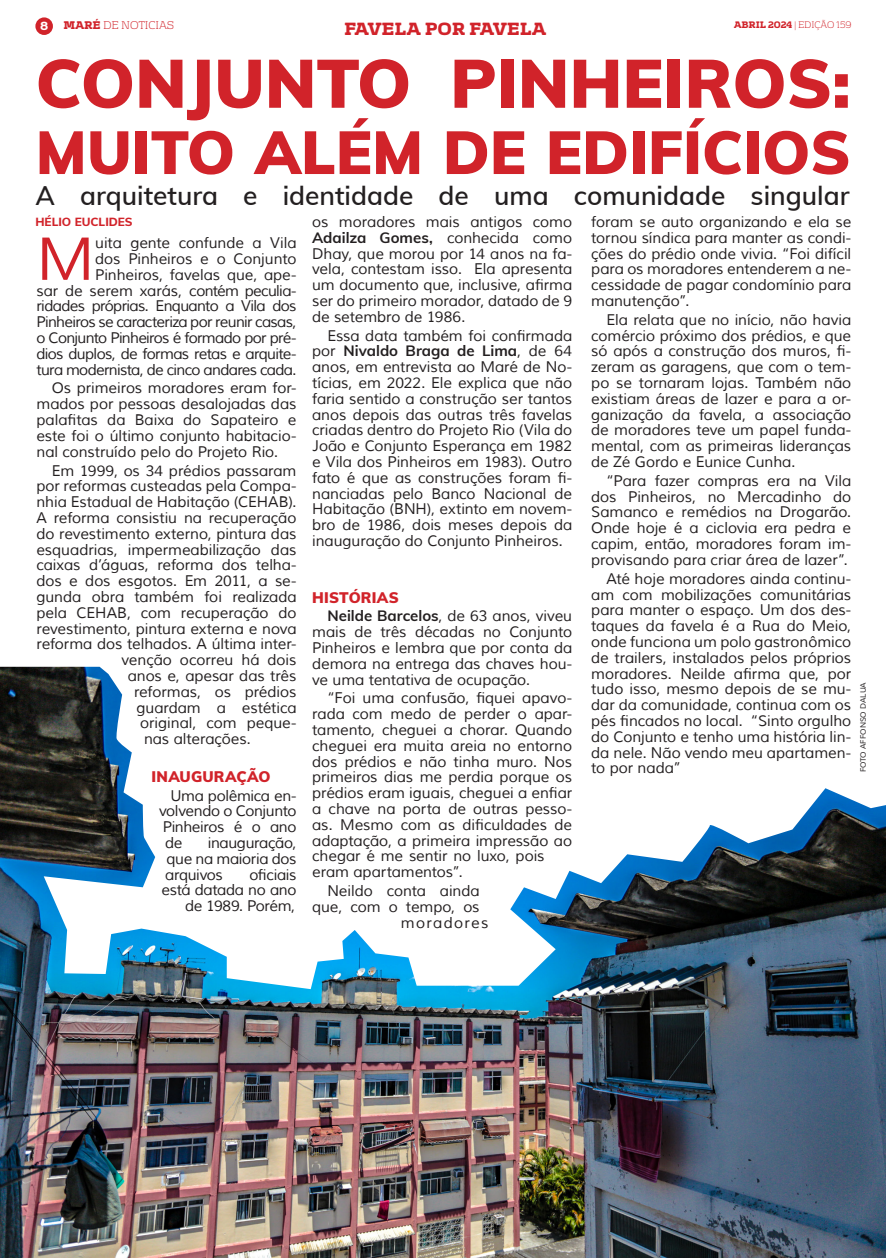
<style>
.page{position:relative;width:886px;height:1258px;background:#fff}
.page>*{position:absolute;margin:0;border:0;box-sizing:border-box;transform-origin:0 0}
.t1{font:900 67.5px "Muli";color:#d1232a}
.t2{font:900 60px "Muli";color:#d1232a}
.t3{font:59.5px "Muli";color:#d1232a}
.t4{font:600 26.25px "Muli";color:#231f20}
.t5{font:900 16px "Vezus Serif W01";color:#d1232a}
.t6{font:15px/15.8px "Muli";letter-spacing:-.005em;color:#231f20;text-align:justify}
.t7{font:15px/15.8px "Muli";letter-spacing:-.04em;color:#231f20;text-align:right}
.t8{font:15px/15.8px "Muli";letter-spacing:-.025em;color:#231f20;text-align:right}
.t9{font:900 15px "Muli";letter-spacing:.01em;color:#d1232a}
.t10{font:15px "Muli";letter-spacing:-.03em;color:#231f20}
.t11{font:15px "Muli";letter-spacing:.085em;color:#231f20}
.Autor{font:800 11.75px "Muli";color:#d1232a}
.t12{font:900 10.62px "Vezus Serif W01";color:#fff}
.t13{font:300 10px "Vezus Serif W01";color:#d1232a}
.t14{font:300 8.5px "Vezus Serif W01";color:#d1232a}
.t15{font:7.5px "Muli";color:#231f20;scale:1.05 1}
.s1{font-weight:900}
.s2{font-weight:700}
</style>
<div class="page">
<div style="left:35px;top:17px;width:18px;height:18px;background:#d1232a;border-radius:50%"></div>
<img style="left:0;top:667px;width:886px;height:591px">
<p class="t13" style="left:64px;top:19px;width:112px"><span class="s1">MARÉ</span> DE NOTICIAS</p>
<p class="t14" style="left:734px;top:19px;width:119px"><span class="s1">ABRIL 2024</span> | EDIÇÃO 159</p>
<p class="t12" style="left:40px;top:19px;width:10px">8</p>
<p class="t5" style="left:344px;top:18px;width:203px">FAVELA POR FAVELA</p>
<p class="t1" style="left:36px;top:34px;width:816px">CONJUNTO PINHEIROS:</p>
<p class="t2" style="left:36px;top:108px;width:816px">MUITO ALÉM DE EDIFÍCIOS</p>
<p class="t4" style="left:36px;top:176px;width:815px">A arquitetura e identidade de uma comunidade singular</p>
<p class="Autor" style="left:35px;top:213px;width:99px">HÉLIO EUCLIDES</p>
<p class="t7" style="left:36px;top:235px;width:262px">uita gente confunde a Vila<br>dos Pinheiros e o Conjunto Pinheiros, favelas que, ape-<br>sar de serem xarás, contém peculia&shy;ridades próprias. Enquanto a Vila dos Pinheiros se caracteriza por reunir casas, o Conjunto Pinheiros é formado por pré&shy;dios duplos, de formas retas e arquite&shy;tura modernista, de cinco andares cada.</p>
<p class="t6" style="left:36px;top:381px;width:261px;text-indent:15px">Os primeiros moradores eram for&shy;mados por pessoas desalojadas das palafitas da Baixa do Sapateiro e este foi o último conjunto habitacio&shy;nal construído pelo do Projeto Rio.</p>
<p class="t6" style="left:52px;top:463px;width:246px">Em 1999, os 34 prédios passaram</p>
<p class="t6" style="left:36px;top:479px;width:261px">por reformas custeadas pela Compa-</p>
<p class="t6" style="left:36px;top:494px;width:261px">nhia Estadual de Habitação (CEHAB).</p>
<p class="t6" style="left:36px;top:510px;width:261px">A reforma consistiu na recuperação</p>
<p class="t6" style="left:36px;top:526px;width:262px">do revestimento externo, pintura das</p>
<p class="t6" style="left:36px;top:542px;width:262px">esquadrias, impermeabilização das</p>
<p class="t6" style="left:36px;top:558px;width:261px">caixas d’águas, reforma dos telha-</p>
<p class="t6" style="left:36px;top:573px;width:261px">dos e dos esgotos. Em 2011, a se-</p>
<p class="t6" style="left:36px;top:589px;width:261px">gunda obra também foi realizada</p>
<p class="t6" style="left:36px;top:605px;width:261px">pela CEHAB, com recuperação do</p>
<p class="t6" style="left:36px;top:621px;width:261px">revestimento, pintura externa e nova</p>
<p class="t6" style="left:36px;top:637px;width:261px">reforma dos telhados. A última inter-</p>
<p class="t6" style="left:121px;top:652px;width:177px">venção ocorreu há dois</p>
<p class="t6" style="left:128px;top:668px;width:170px">anos e, apesar das três</p>
<p class="t6" style="left:134px;top:684px;width:164px">reformas, os prédios</p>
<p class="t6" style="left:136px;top:700px;width:161px">guardam a estética</p>
<p class="t6" style="left:140px;top:716px;width:158px">original, com peque-</p>
<p class="t6" style="left:144px;top:731px;width:108px">nas alterações.</p>
<p class="t9" style="left:151px;top:765px;width:120px">INAUGURAÇÃO</p>
<p class="t8" style="left:170px;top:788px;width:128px">Uma polêmica en-</p>
<p class="t8" style="left:159px;top:804px;width:139px">volvendo o Conjunto</p>
<p class="t10" style="left:163px;top:818px;width:135px">Pinheiros é o ano</p>
<p class="t6" style="left:165px;top:835px;width:19px">de</p>
<p class="t3" style="left:36px;top:223px;width:60px">M</p>
<p class="t6" style="left:165px;top:835px;width:133px;text-indent:42px">inauguração, que na maioria dos arquivos</p>
<p class="t8" style="left:161px;top:867px;width:136px">oficiais<br>está datada no ano de 1989. Porém,</p>
<p class="t6" style="left:312px;top:214px;width:262px">os moradores mais antigos como <span class="s2">Adailza Gomes,</span> conhecida como Dhay, que morou por 14 anos na fa&shy;vela, contestam isso. Ela apresenta um documento que, inclusive, afirma ser do primeiro morador, datado de 9 de setembro de 1986.</p>
<p class="t6" style="left:312px;top:328px;width:262px;text-indent:15px">Essa data também foi confirmada por <span class="s2">Nivaldo Braga de Lima</span>, de 64 anos, em entrevista ao Maré de No&shy;tícias, em 2022. Ele explica que não faria sentido a construção ser tantos anos depois das outras três favelas criadas dentro do Projeto Rio (Vila do João e Conjunto Esperança em 1982 e Vila dos Pinheiros em 1983). Outro fato é que as construções foram fi&shy;nanciadas pelo Banco Nacional de Habitação (BNH), extinto em novem&shy;bro de 1986, dois meses depois da inauguração do Conjunto Pinheiros.</p>
<p class="t9" style="left:312px;top:586px;width:88px">HISTÓRIAS</p>
<p class="t6" style="left:312px;top:609px;width:261px;text-indent:15px"><span class="s2">Neilde Barcelos</span>, de 63 anos, viveu mais de três décadas no Conjunto Pinheiros e lembra que por conta da demora na entrega das chaves hou&shy;ve uma tentativa de ocupação.</p>
<p class="t6" style="left:312px;top:691px;width:262px;text-align:left;text-indent:15px">“Foi uma confusão, fiquei apavo&shy;rada com medo de perder o apar&shy;tamento, cheguei a chorar. Quando cheguei era muita areia no entorno dos prédios e não tinha muro. Nos primeiros dias me perdia porque os prédios eram iguais, cheguei a enfiar a chave na porta de outras pesso&shy;as. Mesmo com as dificuldades de adaptação, a primeira impressão ao chegar é me sentir no luxo, pois eram apartamentos”.</p>
<p class="t6" style="left:327px;top:883px;width:154px">Neildo conta ainda</p>
<p class="t6" style="left:312px;top:899px;width:169px">que, com o tempo, os</p>
<p class="t11" style="left:401px;top:913px;width:89px">moradores</p>
<p class="t6" style="left:591px;top:214px;width:261px">foram se auto organizando e ela se tornou síndica para manter as condi&shy;ções do prédio onde vivia. “Foi difícil para os moradores entenderem a ne&shy;cessidade de pagar condomínio para manutenção”.</p>
<p class="t6" style="left:591px;top:312px;width:262px;text-indent:15px">Ela relata que no início, não havia comércio próximo dos prédios, e que só após a construção dos muros, fi&shy;zeram as garagens, que com o tem&shy;po se tornaram lojas. Também não existiam áreas de lazer e para a or&shy;ganização da favela, a associação de moradores teve um papel funda&shy;mental, com as primeiras lideranças de Zé Gordo e Eunice Cunha.</p>
<p class="t6" style="left:591px;top:473px;width:261px;text-indent:15px">“Para fazer compras era na Vila dos Pinheiros, no Mercadinho do Samanco e remédios na Drogarão.<br>Onde hoje é a ciclovia era pedra e capim, então, moradores foram im&shy;provisando para criar área de lazer”.</p>
<p class="t6" style="left:591px;top:571px;width:262px;text-indent:15px">Até hoje moradores ainda continu&shy;am com mobilizações comunitárias para manter o espaço. Um dos des&shy;taques da favela é a Rua do Meio, onde funciona um polo gastronômico de trailers, instalados pelos próprios moradores. Neilde afirma que, por tudo isso, mesmo depois de se mu&shy;dar da comunidade, continua com os pés fincados no local. “Sinto orgulho do Conjunto e tenho uma história lin&shy;da nele. Não vendo meu apartamen&shy;to por nada”</p>
<p class="t15" style="left:859px;top:772px;width:87px;rotate:-90deg">FOTO AFFONSO DALUA</p>
</div>
